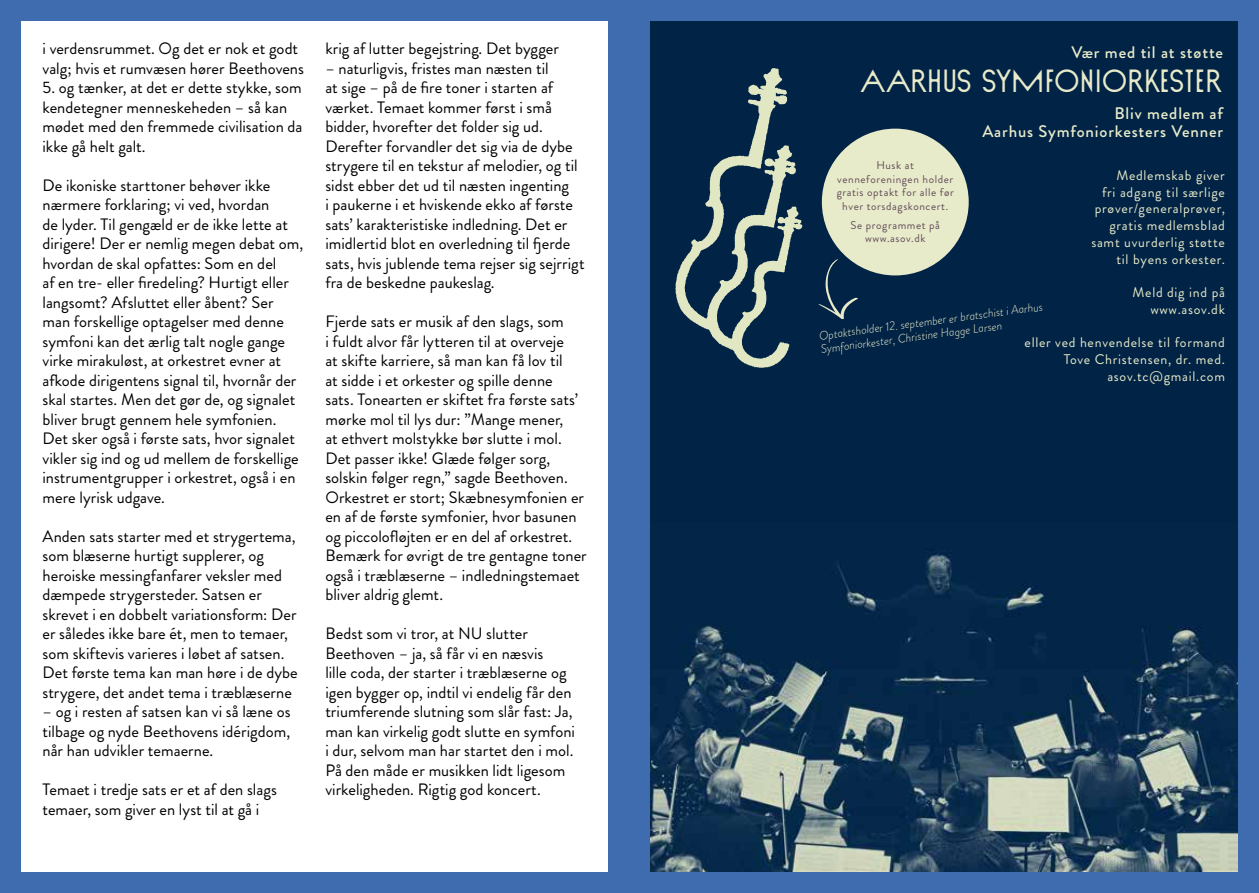
<style>
.page{position:relative;width:1259px;height:893px;background:#fff}
.page>*{position:absolute;margin:0;border:0;box-sizing:border-box;transform-origin:0 0}
.t1{font:32.1px "Sud";letter-spacing:-.015em;color:#e8ebc9}
.t2{font:500 16.8px/17.9px "Brandon Grotesque";letter-spacing:.05em;color:#e8ebc9;text-align:right}
.t3{font:16.5px/19.5px "Brandon Grotesque";color:#000}
.t4{font:13.95px/16.8px "Brandon Grotesque";letter-spacing:.05em;color:#e8ebc9;text-align:right}
.t5{font:italic 300 12.15px/13.4px "Brandon Grotesque";color:#e8ebc9}
.t6{font:11.25px/13.5px "Brandon Grotesque";letter-spacing:.05em;color:#634c5b;text-align:center}
</style>
<div class="page">
<div style="left:0;top:0;width:629px;height:893px;background:#3f6cae"></div>
<div style="left:629px;top:0;width:630px;height:893px;background:#3f6cae"></div>
<div style="left:21px;top:21px;width:587px;height:851px;background:#fff"></div>
<img style="left:651px;top:21px;width:586px;height:851px">
<div style="left:822px;top:129px;width:146px;height:146px;background:#e8ebc9;border-radius:50%"></div>
<svg style="left:675px;top:68px;width:127px;height:300px;background:#334f62"></svg>
<svg style="left:818px;top:259px;width:40px;height:60px;background:#1a3854"></svg>
<p class="t3" style="left:43px;top:39px;width:263px">i verdensrummet. Og det er nok et godt valg; hvis et rumvæsen hører Beethovens</p>
<p class="t3" style="left:43px;top:78px;width:261px">5. og tænker, at det er dette stykke, som kendetegner menneskeheden – så kan mødet med den fremmede civilisation da ikke gå helt galt.</p>
<p class="t3" style="left:43px;top:175px;width:262px">De ikoniske starttoner behøver ikke nærmere forklaring; vi ved, hvordan<br>de lyder. Til gengæld er de ikke lette at dirigere! Der er nemlig megen debat om, hvordan de skal opfattes: Som en del<br>af en tre- eller firedeling? Hurtigt eller langsomt? Afsluttet eller åbent? Ser man forskellige optagelser med denne symfoni kan det ærlig talt nogle gange virke mirakuløst, at orkestret evner at afkode dirigentens signal til, hvornår der skal startes. Men det gør de, og signalet bliver brugt gennem hele symfonien.<br>Det sker også i første sats, hvor signalet vikler sig ind og ud mellem de forskellige instrumentgrupper i orkestret, også i en mere lyrisk udgave.</p>
<p class="t3" style="left:43px;top:526px;width:257px">Anden sats starter med et strygertema, som blæserne hurtigt supplerer, og heroiske messingfanfarer veksler med dæmpede strygersteder. Satsen er skrevet i en dobbelt variationsform: Der er således ikke bare ét, men to temaer, som skiftevis varieres i løbet af satsen.<br>Det første tema kan man høre i de dybe strygere, det andet tema i træblæserne</p>
<p class="t3" style="left:43px;top:702px;width:250px;text-align:justify">– og i resten af satsen kan vi så læne os tilbage og nyde Beethovens idérigdom, når han udvikler temaerne.</p>
<p class="t3" style="left:43px;top:780px;width:236px">Temaet i tredje sats er et af den slags temaer, som giver en lyst til at gå i</p>
<p class="t3" style="left:325px;top:39px;width:235px">krig af lutter begejstring. Det bygger</p>
<p class="t3" style="left:325px;top:59px;width:261px">– naturligvis, fristes man næsten til<br>at sige – på de fire toner i starten af værket. Temaet kommer først i små bidder, hvorefter det folder sig ud.<br>Derefter forvandler det sig via de dybe strygere til en tekstur af melodier, og til sidst ebber det ud til næsten ingenting<br>i paukerne i et hviskende ekko af første sats’ karakteristiske indledning. Det er imidlertid blot en overledning til fjerde sats, hvis jublende tema rejser sig sejrrigt fra de beskedne paukeslag.</p>
<p class="t3" style="left:325px;top:312px;width:263px">Fjerde sats er musik af den slags, som<br>i fuldt alvor får lytteren til at overveje<br>at skifte karriere, så man kan få lov til<br>at sidde i et orkester og spille denne<br>sats. Tonearten er skiftet fra første sats’ mørke mol til lys dur: ”Mange mener,<br>at ethvert molstykke bør slutte i mol.<br>Det passer ikke! Glæde følger sorg, solskin følger regn,” sagde Beethoven.<br>Orkestret er stort; Skæbnesymfonien er en af de første symfonier, hvor basunen og piccolofløjten er en del af orkestret.<br>Bemærk for øvrigt de tre gentagne toner også i træblæserne – indledningstemaet bliver aldrig glemt.</p>
<p class="t3" style="left:325px;top:624px;width:251px">Bedst som vi tror, at NU slutter Beethoven – ja, så får vi en næsvis<br>lille coda, der starter i træblæserne og igen bygger op, indtil vi endelig får den triumferende slutning som slår fast: Ja, man kan virkelig godt slutte en symfoni i dur, selvom man har startet den i mol.<br>På den måde er musikken lidt ligesom virkeligheden. Rigtig god koncert.</p>
<p class="t2" style="left:1071px;top:44px;width:153px">Vær med til at støtte</p>
<h1 class="t1" style="left:860px;top:62px;width:364px">AARHUS SYMFONIORKESTER</h1>
<p class="t2" style="left:982px;top:104px;width:242px">Bliv medlem af<br>Aarhus Symfoniorkesters Venner</p>
<p class="t6" style="left:837px;top:159px;width:118px">Husk at venneforeningen holder gratis optakt for alle før hver torsdagskoncert.</p>
<p class="t6" style="left:850px;top:218px;width:91px">Se programmet på www.asov.dk</p>
<p class="t4" style="left:1091px;top:167px;width:135px">Medlemskab giver<br>fri adgang til særlige prøver/generalprøver, gratis medlemsblad samt uvurderlig støtte til byens orkester.</p>
<p class="t4" style="left:1132px;top:284px;width:94px">Meld dig ind på www.asov.dk</p>
<p class="t4" style="left:1024px;top:334px;width:202px">eller ved henvendelse til formand<br>Tove Christensen, dr. med. asov.tc@gmail.com</p>
<p class="t5" style="left:818px;top:330px;width:227px;rotate:-8deg">Optaktsholder 12. september er bratschist i Aarhus<br>Symfoniorkester, Christine Hagge Larsen</p>
</div>
